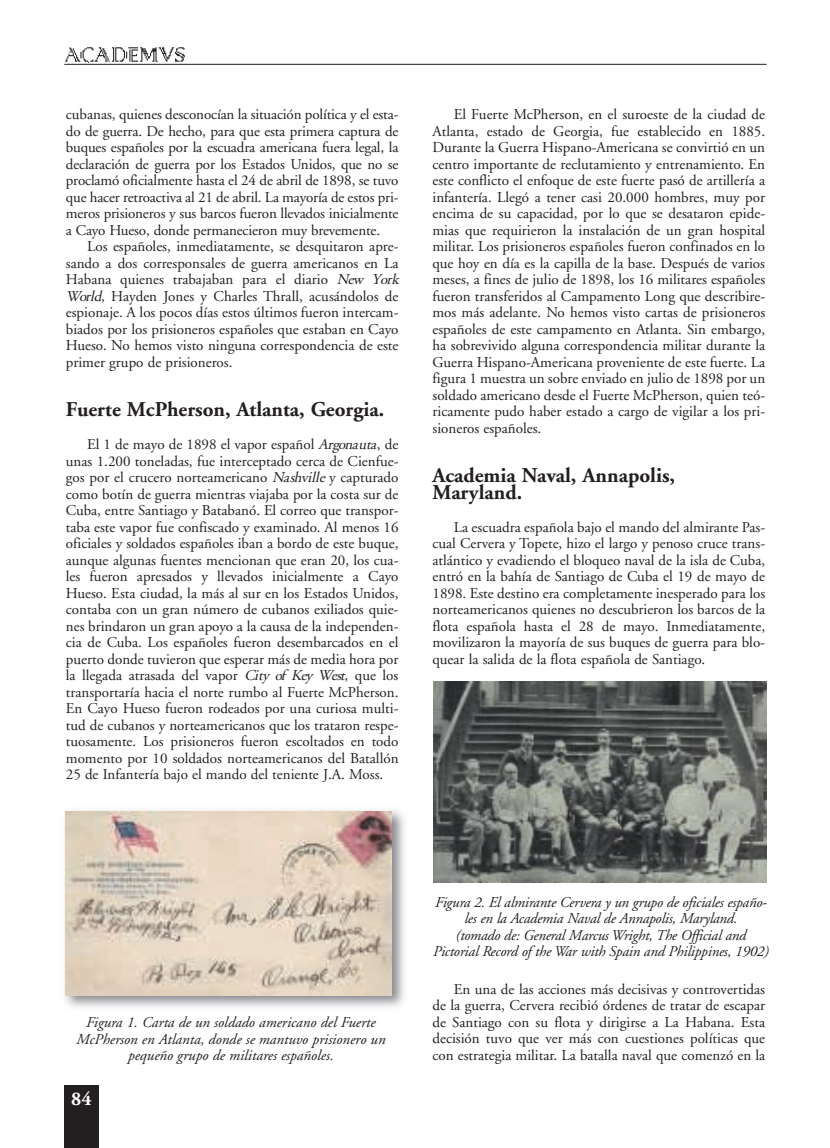
<style>
.page{position:relative;width:830px;height:1148px;background:#fff}
.page>*{position:absolute;margin:0;border:0;box-sizing:border-box;transform-origin:0 0}
.t1{font:700 21px/16.5px "Adobe Garamond";color:#231f20}
.t2{font:700 19.5px "Adobe Garamond";color:#fff}
.t3{font:15px/16.5px "Adobe Garamond";color:#231f20;text-align:justify}
.t4{font:italic 15px/16.5px "Adobe Garamond";letter-spacing:-.015em;color:#231f20;text-align:center}
.s1{font-style:italic}
</style>
<div class="page">
<div style="left:64px;top:1085px;width:34px;height:63px;background:#231f20"></div>
<img style="left:65px;top:47px;width:120px;height:16px">
<hr style="left:64px;top:64px;width:702px;height:1px;background:#231f20">
<img style="left:64px;top:810px;width:341px;height:197px">
<img style="left:65px;top:811px;width:326px;height:184px">
<img style="left:433px;top:681px;width:333px;height:201px">
<p class="t3" style="left:66px;top:107px;width:334px">cubanas, quienes desconocían la situación política y el esta&shy;do de guerra. De hecho, para que esta primera captura de buques españoles por la escuadra americana fuera legal, la declaración de guerra por los Estados Unidos, que no se proclamó oficialmente hasta el 24 de abril de 1898, se tuvo que hacer retroactiva al 21 de abril. La mayoría de estos pri&shy;meros prisioneros y sus barcos fueron llevados inicialmente a Cayo Hueso, donde permanecieron muy brevemente.</p>
<p class="t3" style="left:66px;top:239px;width:334px;text-indent:21px">Los españoles, inmediatamente, se desquitaron apre&shy;sando a dos corresponsales de guerra americanos en La Habana quienes trabajaban para el diario <span class="s1">New York World</span>, Hayden Jones y Charles Thrall, acusándolos de espionaje. A los pocos días estos últimos fueron intercam&shy;biados por los prisioneros españoles que estaban en Cayo Hueso. No hemos visto ninguna correspondencia de este primer grupo de prisioneros.</p>
<h1 class="t1" style="left:66px;top:403px;width:320px">Fuerte McPherson, Atlanta, Georgia.</h1>
<p class="t3" style="left:66px;top:437px;width:334px;text-indent:21px">El 1 de mayo de 1898 el vapor español <span class="s1">Argonauta</span>, de unas 1.200 toneladas, fue interceptado cerca de Cienfue&shy;gos por el crucero norteamericano <span class="s1">Nashville</span> y capturado como botín de guerra mientras viajaba por la costa sur de Cuba, entre Santiago y Batabanó. El correo que transpor&shy;taba este vapor fue confiscado y examinado. Al menos 16 oficiales y soldados españoles iban a bordo de este buque, aunque algunas fuentes mencionan que eran 20, los cua&shy;les fueron apresados y llevados inicialmente a Cayo Hueso. Esta ciudad, la más al sur en los Estados Unidos, contaba con un gran número de cubanos exiliados quie&shy;nes brindaron un gran apoyo a la causa de la independen&shy;cia de Cuba. Los españoles fueron desembarcados en el puerto donde tuvieron que esperar más de media hora por la llegada atrasada del vapor <span class="s1">City of Key West</span>, que los transportaría hacia el norte rumbo al Fuerte McPherson.<br>En Cayo Hueso fueron rodeados por una curiosa multi&shy;tud de cubanos y norteamericanos que los trataron respe&shy;tuosamente. Los prisioneros fueron escoltados en todo momento por 10 soldados norteamericanos del Batallón 25 de Infantería bajo el mando del teniente J.A. Moss.</p>
<p class="t3" style="left:432px;top:107px;width:334px;text-indent:21px">El Fuerte McPherson, en el suroeste de la ciudad de Atlanta, estado de Georgia, fue establecido en 1885.<br>Durante la Guerra Hispano-Americana se convirtió en un centro importante de reclutamiento y entrenamiento. En este conflicto el enfoque de este fuerte pasó de artillería a infantería. Llegó a tener casi 20.000 hombres, muy por encima de su capacidad, por lo que se desataron epide&shy;mias que requirieron la instalación de un gran hospital militar. Los prisioneros españoles fueron confinados en lo que hoy en día es la capilla de la base. Después de varios meses, a fines de julio de 1898, los 16 militares españoles fueron transferidos al Campamento Long que describire&shy;mos más adelante. No hemos visto cartas de prisioneros españoles de este campamento en Atlanta. Sin embargo, ha sobrevivido alguna correspondencia militar durante la Guerra Hispano-Americana proveniente de este fuerte. La figura 1 muestra un sobre enviado en julio de 1898 por un soldado americano desde el Fuerte McPherson, quien teó&shy;ricamente pudo haber estado a cargo de vigilar a los pri&shy;sioneros españoles.</p>
<h1 class="t1" style="left:432px;top:469px;width:244px">Academia Naval, Annapolis,<br>Maryland.</h1>
<p class="t3" style="left:432px;top:520px;width:334px;text-indent:21px">La escuadra española bajo el mando del almirante Pas&shy;cual Cervera y Topete, hizo el largo y penoso cruce trans&shy;atlántico y evadiendo el bloqueo naval de la isla de Cuba, entró en la bahía de Santiago de Cuba el 19 de mayo de 1898. Este destino era completamente inesperado para los norteamericanos quienes no descubrieron los barcos de la flota española hasta el 28 de mayo. Inmediatamente, movilizaron la mayoría de sus buques de guerra para blo&shy;quear la salida de la flota española de Santiago.</p>
<p class="t4" style="left:76px;top:1015px;width:310px">Figura 1. Carta de un soldado americano del Fuerte<br>McPherson en Atlanta, donde se mantuvo prisionero un pequeño grupo de militares españoles.</p>
<h2 class="t2" style="left:71px;top:1090px;width:22px">84</h2>
<p class="t4" style="left:433px;top:895px;width:337px">Figura 2. El almirante Cervera y un grupo de oficiales españo&shy;les en la Academia Naval de Annapolis, Maryland.<br>(tomado de: General Marcus Wright, The Official and Pictorial Record of the War with Spain and Philippines, 1902)</p>
<p class="t3" style="left:432px;top:982px;width:334px;text-indent:21px">En una de las acciones más decisivas y controvertidas de la guerra, Cervera recibió órdenes de tratar de escapar de Santiago con su flota y dirigirse a La Habana. Esta decisión tuvo que ver más con cuestiones políticas que con estrategia militar. La batalla naval que comenzó en la</p>
</div>
